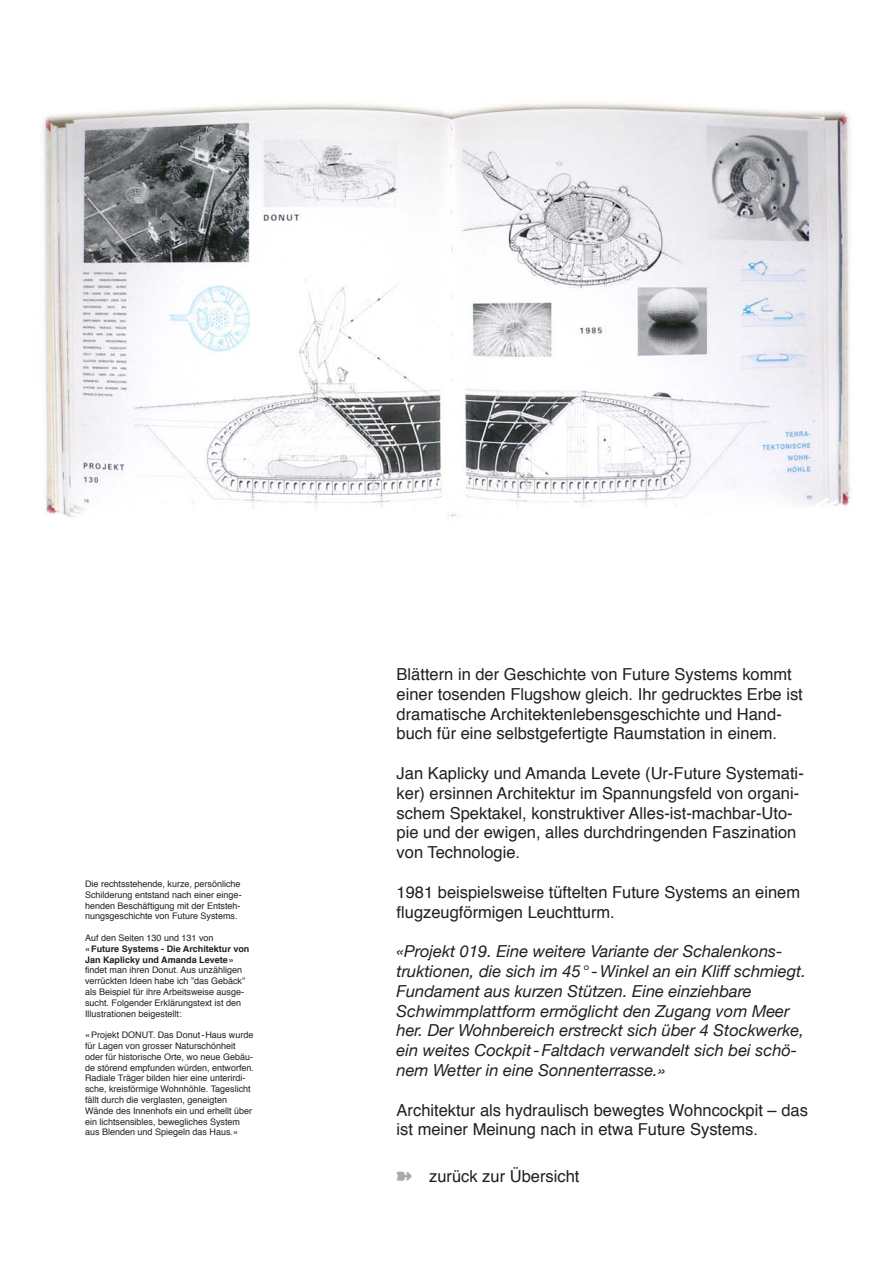
<style>
.page{position:relative;width:893px;height:1263px;background:#fff}
.page>*{position:absolute;margin:0;border:0;box-sizing:border-box;transform-origin:0 0}
.Text{font:16.5px/19.8px "Helvetica";color:#231f20}
.Zitat{font:italic 16.5px/19.8px "Helvetica Neue";color:#231f20}
.Quelle{font:9px/10.8px "Helvetica";color:#231f20}
.s1{font-weight:700}
.s2{color:#a8a9ad}
</style>
<div class="page">
<img style="left:42px;top:103px;width:809px;height:414px">
<p class="Quelle" style="left:85px;top:878px;width:158px;text-align:justify">Die rechtsstehende, kurze, persönliche Schilderung entstand nach einer einge&shy;henden Beschäftigung mit der Entsteh&shy;nungsgeschichte von Future Systems.</p>
<p class="Quelle" style="left:85px;top:932px;width:130px">Auf den Seiten 130 und 131 von</p>
<p class="Quelle" style="left:85px;top:943px;width:166px"><span class="s1">« Future Systems - Die Architektur von Jan Kaplicky und Amanda Levete » </span>findet man ihren Donut. Aus unzähligen verrückten Ideen habe ich ”das Gebäck” als Beispiel für ihre Arbeitsweise ausge&shy;sucht. Folgender Erklärungstext ist den Illustrationen beigestellt:</p>
<p class="Quelle" style="left:85px;top:1029px;width:171px">« Projekt DONUT. Das Donut - Haus wurde für Lagen von grosser Naturschönheit oder für historische Orte, wo neue Gebäu&shy;de störend empfunden würden, entworfen.<br>Radiale Träger bilden hier eine unterirdi&shy;sche, kreisförmige Wohnhöhle. Tageslicht fällt durch die verglasten, geneigten Wände des Innenhofs ein und erhellt über ein lichtsensibles, bewegliches System aus Blenden und Spiegeln das Haus.»</p>
<p class="Text" style="left:397px;top:664px;width:408px">Blättern in der Geschichte von Future Systems kommt einer tosenden Flugshow gleich. Ihr gedrucktes Erbe ist dramatische Architektenlebensgeschichte und Hand&shy;buch für eine selbstgefertigte Raumstation in einem.</p>
<p class="Text" style="left:397px;top:763px;width:409px">Jan Kaplicky und Amanda Levete (Ur-Future Systemati&shy;ker) ersinnen Architektur im Spannungsfeld von organi&shy;schem Spektakel, konstruktiver Alles-ist-machbar-Uto&shy;pie und der ewigen, alles durchdringenden Faszination von Technologie.</p>
<p class="Text" style="left:397px;top:881px;width:405px">1981 beispielsweise tüftelten Future Systems an einem flugzeugförmigen Leuchtturm.</p>
<p class="Zitat" style="left:397px;top:941px;width:411px">«Projekt 019. Eine weitere Variante der Schalenkons&shy;truktionen, die sich im 45 ° - Winkel an ein Kliff schmiegt.<br>Fundament aus kurzen Stützen. Eine einziehbare Schwimmplattform ermöglicht den Zugang vom Meer her. Der Wohnbereich erstreckt sich über 4 Stockwerke, ein weites Cockpit - Faltdach verwandelt sich bei schö&shy;nem Wetter in eine Sonnenterrasse.»</p>
<p class="Text" style="left:397px;top:1099px;width:413px">Architektur als hydraulisch bewegtes Wohncockpit – das ist meiner Meinung nach in etwa Future Systems.</p>
<p class="Text" style="left:397px;top:1166px;width:184px"><span class="s2">➽</span> zurück zur Übersicht</p>
</div>
